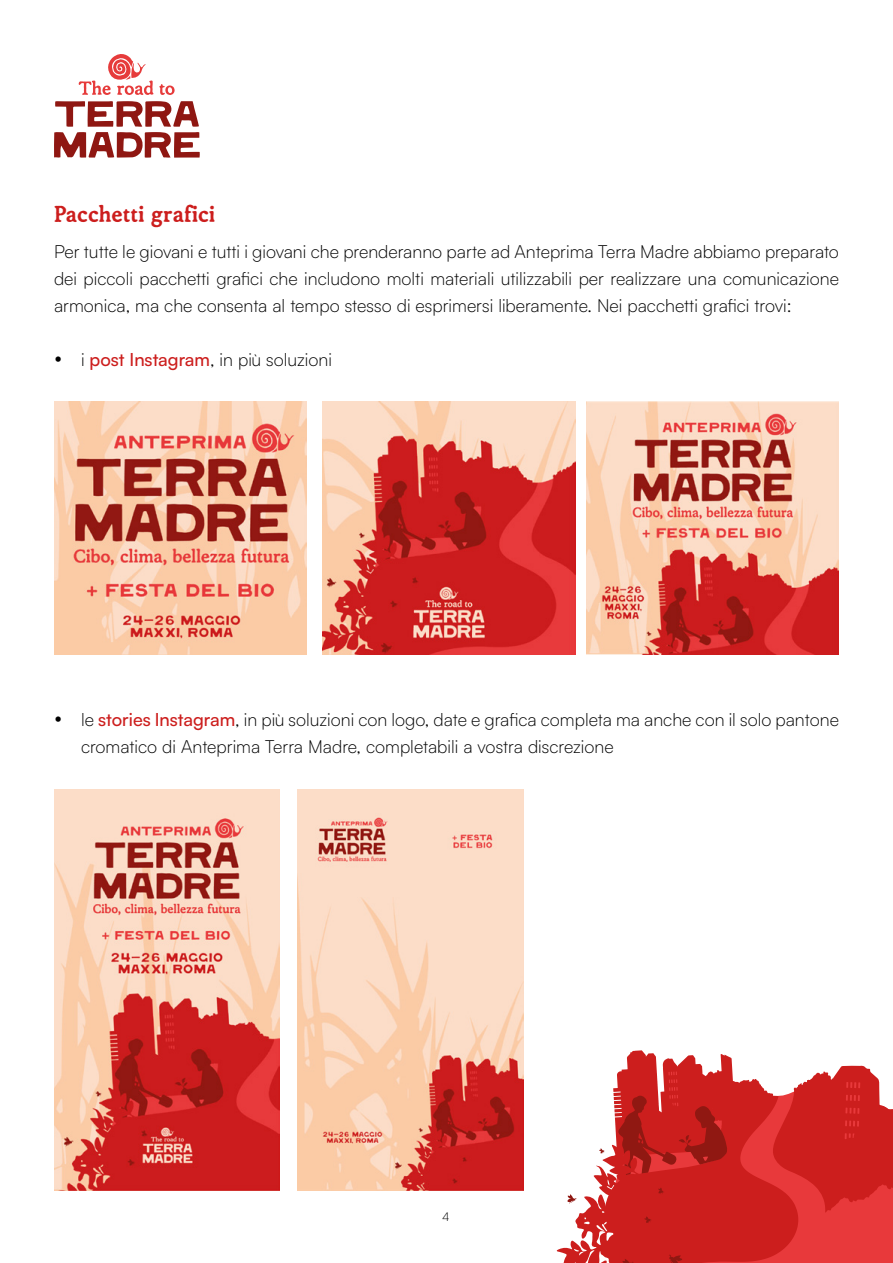
<style>
.page{position:relative;width:893px;height:1263px;background:#fff}
.page>*{position:absolute;margin:0;border:0;box-sizing:border-box;transform-origin:0 0}
.t1{font:28.5px "Sichuan";color:#cc1e1d}
.t2{font:300 18px/27px "Satoshi";color:#000;text-align:justify}
.t3{font:300 12px "Satoshi";color:#000}
.s1{font-weight:500;color:#cc1e1d}
</style>
<div class="page">
<svg style="left:54px;top:101px;width:146px;height:57px"></svg>
<svg style="left:79px;top:54px;width:96px;height:41px"></svg>
<svg style="left:557px;top:1050px;width:336px;height:213px"></svg>
<img style="left:54px;top:402px;width:252px;height:252px">
<img style="left:586px;top:402px;width:252px;height:252px">
<img style="left:323px;top:402px;width:252px;height:252px">
<img style="left:54px;top:789px;width:226px;height:401px">
<img style="left:298px;top:789px;width:225px;height:401px">
<h1 class="t1" style="left:54px;top:201px;width:163px">Pacchetti grafici</h1>
<p class="t2" style="left:54px;top:238px;width:786px">Per tutte le giovani e tutti i giovani che prenderanno parte ad Anteprima Terra Madre abbiamo preparato dei piccoli pacchetti grafici che includono molti materiali utilizzabili per realizzare una comunicazione armonica, ma che consenta al tempo stesso di esprimersi liberamente. Nei pacchetti grafici trovi:</p>
<p class="t2" style="left:54px;top:346px;width:279px">• i <span class="s1">post Instagram</span>, in più soluzioni</p>
<p class="t2" style="left:81px;top:706px;width:759px;text-indent:-27px">• le <span class="s1">stories Instagram</span>, in più soluzioni con logo, date e grafica completa ma anche con il solo pantone cromatico di Anteprima Terra Madre, completabili a vostra discrezione</p>
<p class="t3" style="left:442px;top:1209px;width:9px">4</p>
</div>
